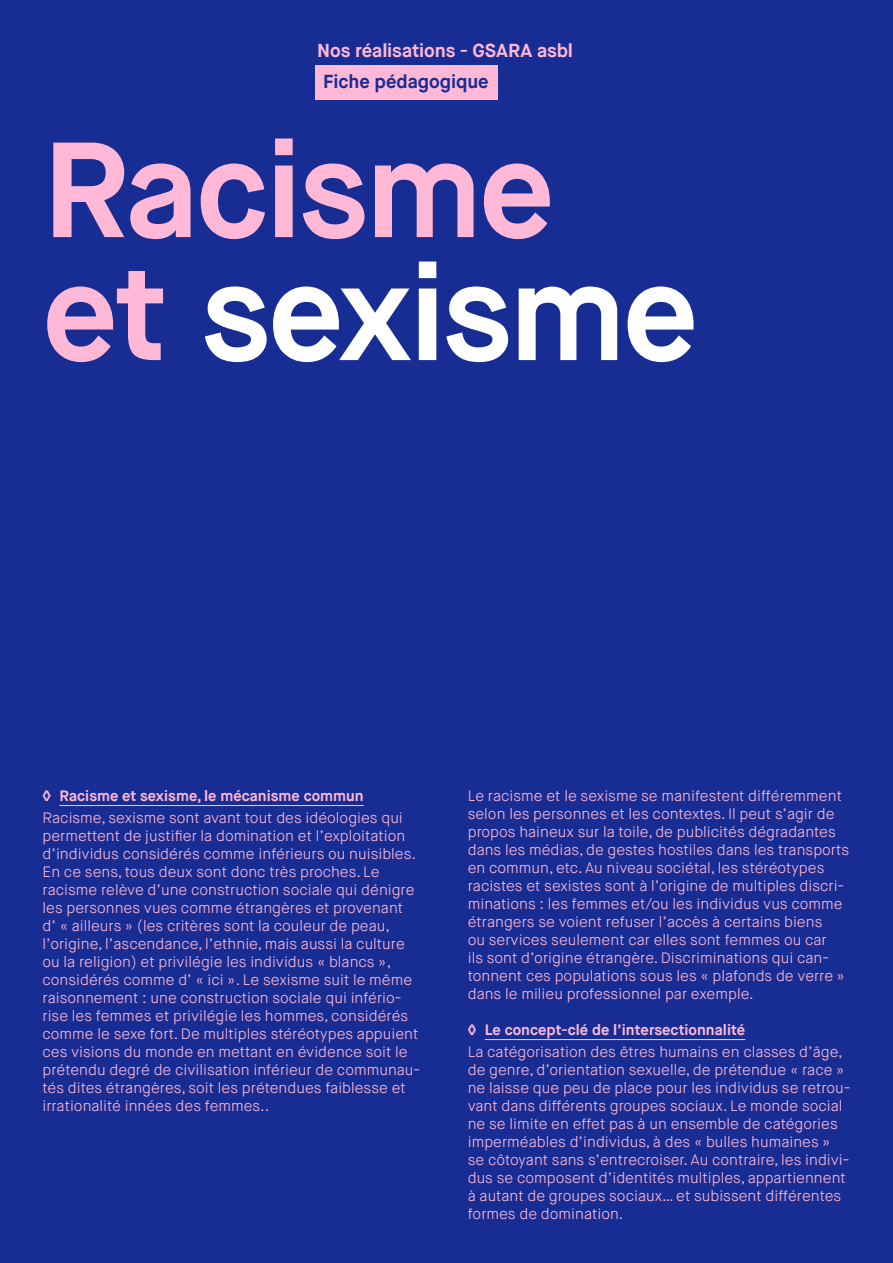
<style>
.page{position:relative;width:893px;height:1263px;background:#182d93}
.page>*{position:absolute;margin:0;border:0;box-sizing:border-box;transform-origin:0 0}
.t1{font:700 135px/123px "Maison Neue";letter-spacing:-.02em;color:#ffb8d5}
.t2{font:700 18.9px "Maison Neue";letter-spacing:-.005em;color:#ffb8d5}
.t3{font:700 18.9px "Maison Neue";letter-spacing:-.005em;color:#182d93}
.t4{font:300 15px/18px "Maison Neue";color:#ffb8d5}
.t5{font:700 15px "Maison Neue";color:#ffb8d5}
.s1{color:#fff}
</style>
<div class="page">
<div style="left:315px;top:66px;width:182px;height:34px;background:#ffb8d5"></div>
<hr style="left:60px;top:805px;width:304px;height:1px;background:#ffb8d5">
<hr style="left:485px;top:1039px;width:260px;height:1px;background:#ffb8d5">
<p class="t2" style="left:317px;top:39px;width:257px">Nos réalisations - GSARA asbl</p>
<p class="t3" style="left:323px;top:70px;width:167px">Fiche pédagogique</p>
<h1 class="t1" style="left:43px;top:130px;width:657px">Racisme et <span class="s1">sexisme</span></h1>
<p class="t5" style="left:43px;top:786px;width:323px">◊ Racisme et sexisme, le mécanisme commun</p>
<p class="t4" style="left:43px;top:809px;width:379px">Racisme, sexisme sont avant tout des idéologies qui permettent de justifier la domination et l’exploitation d’individus considérés comme inférieurs ou nuisibles.<br>En ce sens, tous deux sont donc très proches. Le racisme relève d’une construction sociale qui dénigre les personnes vues comme étrangères et provenant d’ « ailleurs » (les critères sont la couleur de peau, l’origine, l’ascendance, l’ethnie, mais aussi la culture ou la religion) et privilégie les individus « blancs », considérés comme d’ « ici ». Le sexisme suit le même raisonnement : une construction sociale qui infério&shy;rise les femmes et privilégie les hommes, considérés comme le sexe fort. De multiples stéréotypes appuient ces visions du monde en mettant en évidence soit le prétendu degré de civilisation inférieur de communau&shy;tés dites étrangères, soit les prétendues faiblesse et irrationalité innées des femmes..</p>
<p class="t4" style="left:468px;top:787px;width:383px">Le racisme et le sexisme se manifestent différemment selon les personnes et les contextes. Il peut s’agir de propos haineux sur la toile, de publicités dégradantes dans les médias, de gestes hostiles dans les transports en commun, etc. Au niveau sociétal, les stéréotypes racistes et sexistes sont à l’origine de multiples discri&shy;minations : les femmes et/ou les individus vus comme étrangers se voient refuser l’accès à certains biens<br>ou services seulement car elles sont femmes ou car<br>ils sont d’origine étrangère. Discriminations qui can&shy;tonnent ces populations sous les « plafonds de verre » dans le milieu professionnel par exemple.</p>
<p class="t5" style="left:468px;top:1020px;width:279px">◊ Le concept-clé de l’intersectionnalité</p>
<p class="t4" style="left:468px;top:1043px;width:384px">La catégorisation des êtres humains en classes d’âge, de genre, d’orientation sexuelle, de prétendue « race » ne laisse que peu de place pour les individus se retrou&shy;vant dans différents groupes sociaux. Le monde social ne se limite en effet pas à un ensemble de catégories imperméables d’individus, à des « bulles humaines » se côtoyant sans s’entrecroiser. Au contraire, les indivi&shy;dus se composent d’identités multiples, appartiennent à autant de groupes sociaux… et subissent différentes formes de domination.</p>
</div>
